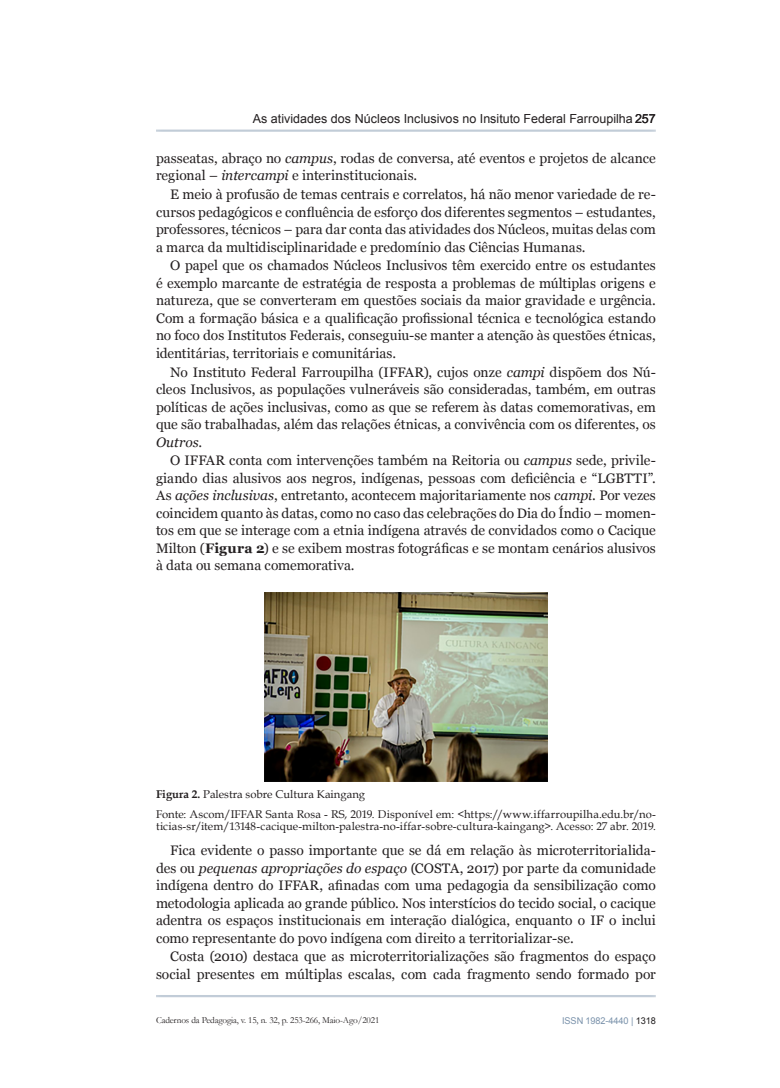
<style>
.page{position:relative;width:780px;height:1088px;background:#fff}
.page>*{position:absolute;margin:0;border:0;box-sizing:border-box;transform-origin:0 0}
.paragrafo{font:13.75px/17.5px "Georgia";color:#231f20;text-align:justify}
.t1{font:12.5px "Arial";color:#231f20}
.figura_fonte{font:11.25px/12.5px "Book Antiqua";letter-spacing:.01em;color:#231f20}
.figura_legenda{font:11.25px "Book Antiqua";color:#231f20}
.t2{font:9.38px "Garamond";letter-spacing:-.015em;color:#231f20}
.t3{font:9.38px "Arial";letter-spacing:-.01em;color:#7a92ab}
.s1{font-style:italic}
.s2{font-weight:700}
.s3{color:#201d1e}
</style>
<div class="page">
<div style="left:155px;top:129px;width:501px;height:5px;background:#fff;opacity:.75"></div>
<div style="left:155px;top:995px;width:501px;height:5px;background:#fff;opacity:.75"></div>
<img style="left:264px;top:592px;width:283px;height:189px">
<p class="t1" style="left:253px;top:110px;width:404px">As atividades dos Núcleos Inclusivos no Insituto Federal Farroupilha 257</p>
<p class="paragrafo" style="left:156px;top:150px;width:501px">passeatas, abraço no <span class="s1">campus</span>, rodas de conversa, até eventos e projetos de alcance regional – <span class="s1">intercampi</span> e interinstitucionais.</p>
<p class="paragrafo" style="left:156px;top:186px;width:501px;text-indent:14px">E meio à profusão de temas centrais e correlatos, há não menor variedade de re&shy;cursos pedagógicos e confluência de esforço dos diferentes segmentos – estudantes, professores, técnicos – para dar conta das atividades dos Núcleos, muitas delas com a marca da multidisciplinaridade e predomínio das Ciências Humanas.</p>
<p class="paragrafo" style="left:156px;top:257px;width:501px;text-indent:14px">O papel que os chamados Núcleos Inclusivos têm exercido entre os estudantes é exemplo marcante de estratégia de resposta a problemas de múltiplas origens e natureza, que se converteram em questões sociais da maior gravidade e urgência.<br>Com a formação básica e a qualificação profissional técnica e tecnológica estando no foco dos Institutos Federais, conseguiu-se manter a atenção às questões étnicas, identitárias, territoriais e comunitárias.</p>
<p class="paragrafo" style="left:156px;top:363px;width:501px;text-indent:14px">No Instituto Federal Farroupilha (IFFAR), cujos onze <span class="s1">campi</span> dispõem dos Nú&shy;cleos Inclusivos, as populações vulneráveis são consideradas, também, em outras políticas de ações inclusivas, como as que se referem às datas comemorativas, em que são trabalhadas, além das relações étnicas, a convivência com os diferentes, os <span class="s1">Outros</span>.</p>
<p class="paragrafo" style="left:156px;top:452px;width:501px;text-indent:14px">O IFFAR conta com intervenções também na Reitoria ou <span class="s1">campus</span> sede, privile&shy;giando dias alusivos aos negros, indígenas, pessoas com deficiência e “LGBTTI”.<br>As <span class="s1">ações inclusivas</span>, entretanto, acontecem majoritariamente nos <span class="s1">campi</span>. Por vezes coincidem quanto às datas, como no caso das celebrações do Dia do Índio – momen&shy;tos em que se interage com a etnia indígena através de convidados como o Cacique Milton (<span class="s2">Figura 2</span>) e se exibem mostras fotográficas e se montam cenários alusivos à data ou semana comemorativa.</p>
<p class="figura_legenda" style="left:156px;top:787px;width:211px"><span class="s2">Figura 2.</span> Palestra sobre Cultura Kaingang</p>
<p class="figura_fonte" style="left:156px;top:807px;width:501px">Fonte: Ascom/IFFAR Santa Rosa - RS, 2019. Disponível em: &lt;https://www.iffarroupilha.edu.br/no&shy;ticias-sr/item/13148-cacique-milton-palestra-no-iffar-sobre-cultura-kaingang&gt;. Acesso: 27 abr. 2019.</p>
<p class="paragrafo" style="left:156px;top:842px;width:501px;text-indent:14px">Fica evidente o passo importante que se dá em relação às microterritorialida&shy;des ou <span class="s1">pequenas apropriações do espaço</span> (COSTA, 2017) por parte da comunidade indígena dentro do IFFAR, afinadas com uma pedagogia da sensibilização como metodologia aplicada ao grande público. Nos interstícios do tecido social, o cacique adentra os espaços institucionais em interação dialógica, enquanto o IF o inclui como representante do povo indígena com direito a territorializar-se.</p>
<p class="paragrafo" style="left:156px;top:948px;width:501px;text-align:right">Costa (2010) destaca que as microterritorializações são fragmentos do espaço social presentes em múltiplas escalas, com cada fragmento sendo formado por</p>
<p class="t2" style="left:156px;top:1014px;width:225px">Cadernos da Pedagogia, v. 15, n. 32, p. 253-266, Maio-Ago/2021</p>
<p class="t3" style="left:562px;top:1014px;width:95px">ISSN 1982-4440 | <span class="s3">1318</span></p>
</div>
